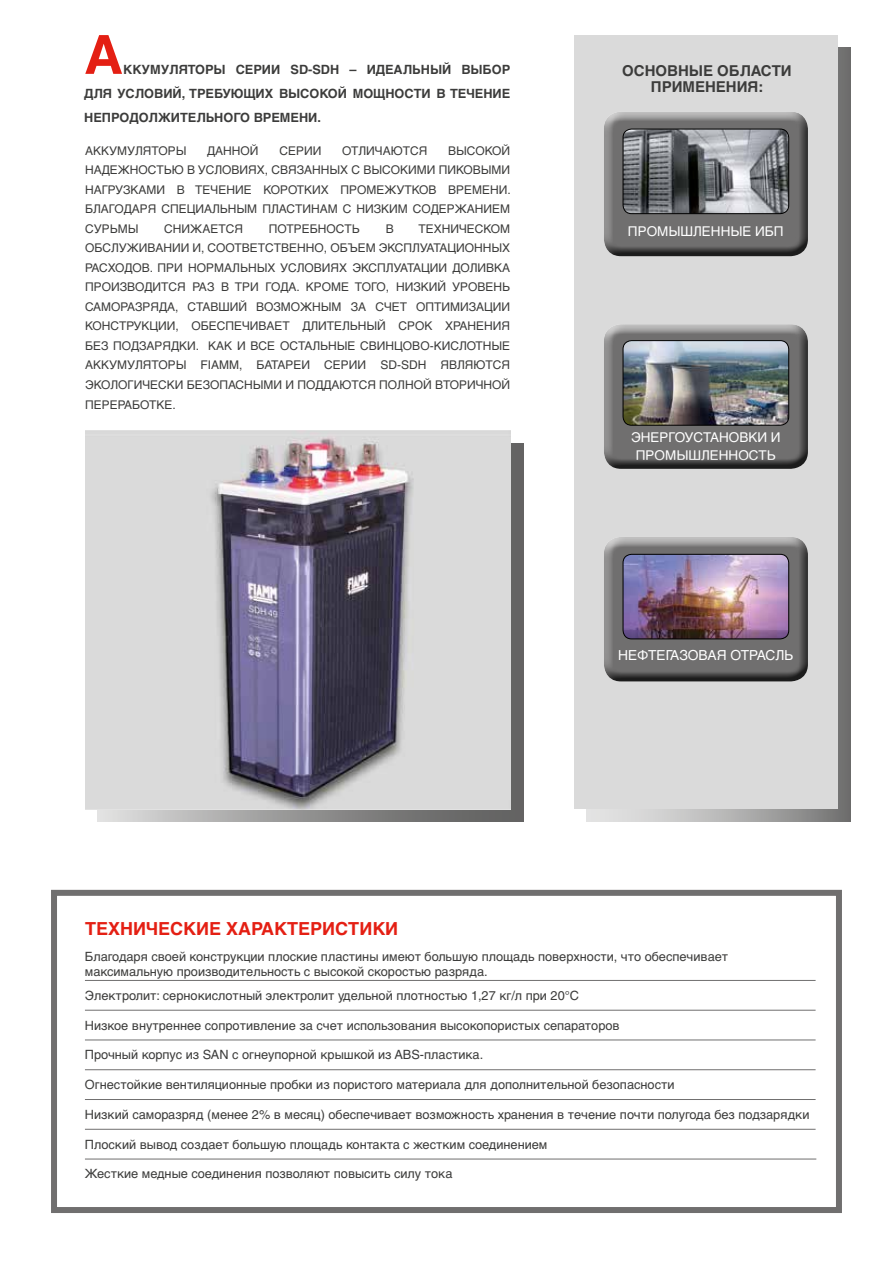
<style>
.page{position:relative;width:893px;height:1263px;background:#fff}
.page>*{position:absolute;margin:0;border:0;box-sizing:border-box;transform-origin:0 0}
.t1{font:700 54px "Helvetica LT Std";color:#e41f13}
.t2{font:700 18px "Helvetica LT Std";color:#e41f13}
.t3{font:700 15px/16.5px "Helvetica LT Std";color:#3c3c3b;text-align:center}
.t4{font:13.8px "Helvetica LT Std";color:#fff}
.t5{font:13.5px/18px "Helvetica LT Std";color:#fff;text-align:center}
.t6{font:12.75px/15px "Helvetica LT Std";color:#3c3c3b}
.t7{font:700 12.75px/24px "Helvetica LT Std";color:#3c3c3b;text-align:justify}
.t8{font:12px/19.5px "Helvetica LT Std";color:#3c3c3b;text-align:justify}
</style>
<div class="page">
<div style="left:51px;top:890px;width:791px;height:323px;border:6px solid #706f6f"></div>
<svg style="left:98px;top:443px;width:425px;height:379px;background:#868685"></svg>
<div style="left:587px;top:48px;width:263px;height:774px;background:linear-gradient(to right,#f0f0f0,#797978)"></div>
<div style="left:574px;top:35px;width:264px;height:774px;background:#dadada"></div>
<img style="left:85px;top:431px;width:425px;height:378px">
<hr style="left:85px;top:980px;width:731px;height:1px;background:#706f6f">
<hr style="left:85px;top:1010px;width:731px;height:1px;background:#706f6f">
<hr style="left:85px;top:1039px;width:731px;height:1px;background:#706f6f">
<hr style="left:85px;top:1069px;width:731px;height:1px;background:#706f6f">
<hr style="left:85px;top:1099px;width:731px;height:1px;background:#706f6f">
<hr style="left:85px;top:1129px;width:731px;height:1px;background:#706f6f">
<hr style="left:85px;top:1159px;width:731px;height:1px;background:#706f6f">
<div style="left:596px;top:103px;width:214px;height:152px;background:#fff;opacity:.75"></div>
<div style="left:598px;top:115px;width:212px;height:152px;background:#000;opacity:.75"></div>
<img style="left:623px;top:129px;width:166px;height:85px">
<div style="left:623px;top:129px;width:166px;height:85px;border:1px solid #000;border-radius:9px"></div>
<div style="left:596px;top:315px;width:214px;height:152px;background:#fff;opacity:.75"></div>
<div style="left:598px;top:327px;width:212px;height:153px;background:#000;opacity:.75"></div>
<img style="left:623px;top:341px;width:166px;height:84px">
<div style="left:623px;top:340px;width:166px;height:86px;border:1px solid #000;border-radius:9px"></div>
<div style="left:596px;top:528px;width:214px;height:152px;background:#fff;opacity:.75"></div>
<div style="left:598px;top:540px;width:212px;height:152px;background:#000;opacity:.75"></div>
<img style="left:623px;top:554px;width:166px;height:85px">
<div style="left:623px;top:554px;width:166px;height:85px;border:1px solid #000;border-radius:9px"></div>
<h1 class="t1" style="left:84px;top:22px;width:40px">А</h1>
<p class="t7" style="left:84px;top:57px;width:428px;text-indent:39px">ККУМУЛЯТОРЫ СЕРИИ SD-SDH – ИДЕАЛЬНЫЙ ВЫБОР ДЛЯ УСЛОВИЙ, ТРЕБУЮЩИХ ВЫСОКОЙ МОЩНОСТИ В ТЕЧЕНИЕ НЕПРОДОЛЖИТЕЛЬНОГО ВРЕМЕНИ.</p>
<p class="t8" style="left:85px;top:141px;width:103px">АККУМУЛЯТОРЫ</p>
<p class="t8" style="left:207px;top:141px;width:53px">ДАННОЙ</p>
<p class="t8" style="left:279px;top:141px;width:43px">СЕРИИ</p>
<p class="t8" style="left:342px;top:141px;width:87px">ОТЛИЧАЮТСЯ</p>
<p class="t8" style="left:85px;top:141px;width:427px;text-indent:363px">ВЫСОКОЙ НАДЕЖНОСТЬЮ В УСЛОВИЯХ, СВЯЗАННЫХ С ВЫСОКИМИ ПИКОВЫМИ НАГРУЗКАМИ В ТЕЧЕНИЕ КОРОТКИХ ПРОМЕЖУТКОВ ВРЕМЕНИ.<br>БЛАГОДАРЯ СПЕЦИАЛЬНЫМ ПЛАСТИНАМ С НИЗКИМ СОДЕРЖАНИЕМ СУРЬМЫ</p>
<p class="t8" style="left:85px;top:219px;width:427px;text-indent:333px">ТЕХНИЧЕСКОМ ОБСЛУЖИВАНИИ И, СООТВЕТСТВЕННО, ОБЪЕМ ЭКСПЛУАТАЦИОННЫХ РАСХОДОВ. ПРИ НОРМАЛЬНЫХ УСЛОВИЯХ ЭКСПЛУАТАЦИИ ДОЛИВКА ПРОИЗВОДИТСЯ РАЗ В ТРИ ГОДА. КРОМЕ ТОГО, НИЗКИЙ УРОВЕНЬ САМОРАЗРЯДА, СТАВШИЙ ВОЗМОЖНЫМ ЗА СЧЕТ ОПТИМИЗАЦИИ КОНСТРУКЦИИ, ОБЕСПЕЧИВАЕТ ДЛИТЕЛЬНЫЙ СРОК ХРАНЕНИЯ БЕЗ ПОДЗАРЯДКИ. КАК И ВСЕ ОСТАЛЬНЫЕ СВИНЦОВО-КИСЛОТНЫЕ АККУМУЛЯТОРЫ FIAMM, БАТАРЕИ СЕРИИ SD-SDH ЯВЛЯЮТСЯ ЭКОЛОГИЧЕСКИ БЕЗОПАСНЫМИ И ПОДДАЮТСЯ ПОЛНОЙ ВТОРИЧНОЙ ПЕРЕРАБОТКЕ.</p>
<p class="t8" style="left:164px;top:219px;width:80px">СНИЖАЕТСЯ</p>
<p class="t8" style="left:269px;top:219px;width:92px">ПОТРЕБНОСТЬ</p>
<p class="t8" style="left:386px;top:219px;width:10px">В</p>
<p class="t3" style="left:622px;top:62px;width:171px">ОСНОВНЫЕ ОБЛАСТИ<br>ПРИМЕНЕНИЯ:</p>
<p class="t5" style="left:628px;top:223px;width:157px">ПРОМЫШЛЕННЫЕ ИБП</p>
<p class="t5" style="left:631px;top:428px;width:151px">ЭНЕРГОУСТАНОВКИ И<br>ПРОМЫШЛЕННОСТЬ</p>
<p class="t4" style="left:618px;top:647px;width:177px">НЕФТЕГАЗОВАЯ ОТРАСЛЬ</p>
<h2 class="t2" style="left:85px;top:917px;width:315px">ТЕХНИЧЕСКИЕ ХАРАКТЕРИСТИКИ</h2>
<p class="t6" style="left:85px;top:949px;width:645px">Благодаря своей конструкции плоские пластины имеют большую площадь поверхности, что обеспечивает максимальную производительность с высокой скоростью разряда.</p>
<p class="t6" style="left:85px;top:988px;width:496px">Электролит: сернокислотный электролит удельной плотностью 1,27 кг/л при 20°C</p>
<p class="t6" style="left:85px;top:1018px;width:536px">Низкое внутреннее сопротивление за счет использования высокопористых сепараторов</p>
<p class="t6" style="left:85px;top:1047px;width:400px">Прочный корпус из SAN с огнеупорной крышкой из ABS-пластика.</p>
<p class="t6" style="left:85px;top:1077px;width:591px">Огнестойкие вентиляционные пробки из пористого материала для дополнительной безопасности</p>
<p class="t6" style="left:85px;top:1107px;width:726px">Низкий саморазряд (менее 2% в месяц) обеспечивает возможность хранения в течение почти полугода без подзарядки</p>
<p class="t6" style="left:85px;top:1137px;width:464px">Плоский вывод создает большую площадь контакта с жестким соединением</p>
<p class="t6" style="left:85px;top:1166px;width:369px">Жесткие медные соединения позволяют повысить силу тока</p>
</div>
